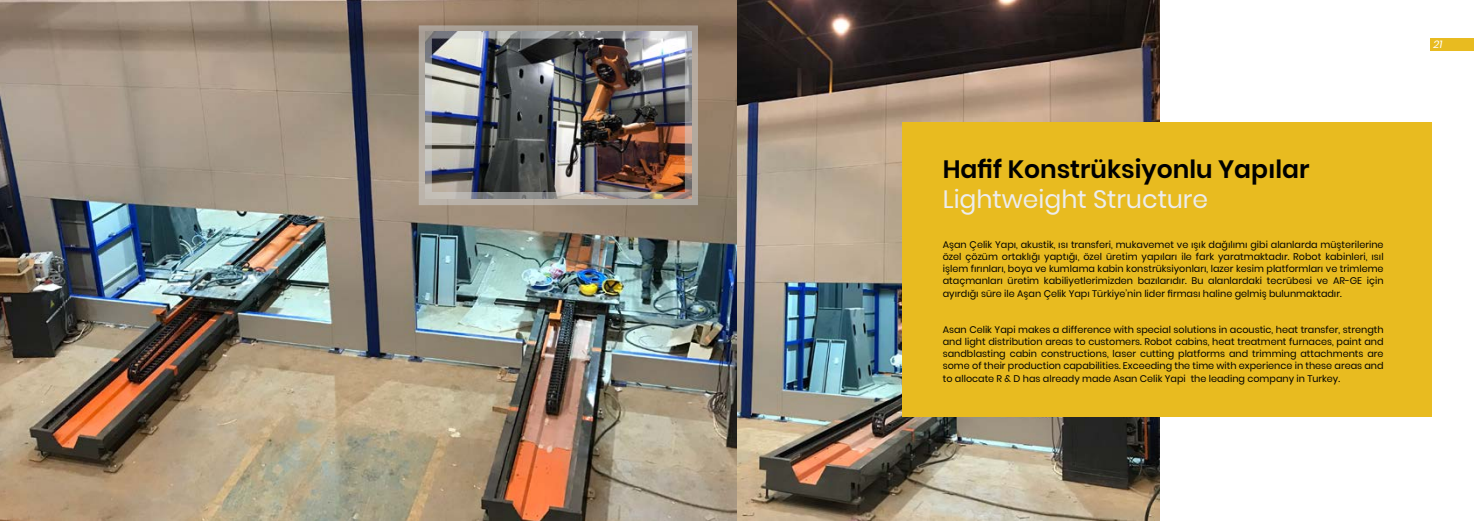
<style>
.page{position:relative;width:1474px;height:521px;background:#fff}
.page>*{position:absolute;margin:0;border:0;box-sizing:border-box;transform-origin:0 0}
.t1{font:600 25.03px "Poppins";color:#000}
.t2{font:25.03px "Poppins";color:#ededee}
.t3{font:italic 10.5px "Poppins";color:#fff}
.t4{font:9.62px/12.2px "Poppins";color:#000;text-align:justify}
</style>
<div class="page">
<div style="left:1429px;top:38px;width:44px;height:12px;background:#e8bb20"></div>
<img style="left:737px;top:0;width:422px;height:521px">
<img style="left:0;top:0;width:737px;height:521px">
<img style="left:433px;top:39px;width:251px;height:152px">
<div style="left:419px;top:25px;width:279px;height:180px;border:13px solid #d1d3d4"></div>
<div style="left:902px;top:123px;width:529px;height:294px;background:#e8bb20"></div>
<h1 class="t1" style="left:942px;top:154px;width:368px">Hafif Konstrüksiyonlu Yapılar</h1>
<h1 class="t2" style="left:942px;top:184px;width:267px">Lightweight Structure</h1>
<p class="t4" style="left:942px;top:238px;width:442px">Aşan Çelik Yapı, akustik, ısı transferi, mukavemet ve ışık dağılımı gibi alanlarda müşterilerine özel çözüm ortaklığı yaptığı, özel üretim yapıları ile fark yaratmaktadır. Robot kabinleri, ısıl işlem fırınları, boya ve kumlama kabin konstrüksiyonları, lazer kesim platformları ve trimleme ataçmanları üretim kabiliyetlerimizden bazılarıdır. Bu alanlardaki tecrübesi ve AR-GE için ayırdığı süre ile Aşan Çelik Yapı Türkiye’nin lider firması haline gelmiş bulunmaktadır.</p>
<p class="t4" style="left:942px;top:323px;width:442px">Asan Celik Yapi makes a difference with special solutions in acoustic, heat transfer, strength and light distribution areas to customers. Robot cabins, heat treatment furnaces, paint and sandblasting cabin constructions, laser cutting platforms and trimming attachments are some of their production capabilities. Exceeding the time with experience in these areas and to allocate R &amp; D has already made Asan Celik Yapi the leading company in Turkey.</p>
<p class="t3" style="left:1433px;top:38px;width:10px">21</p>
</div>
